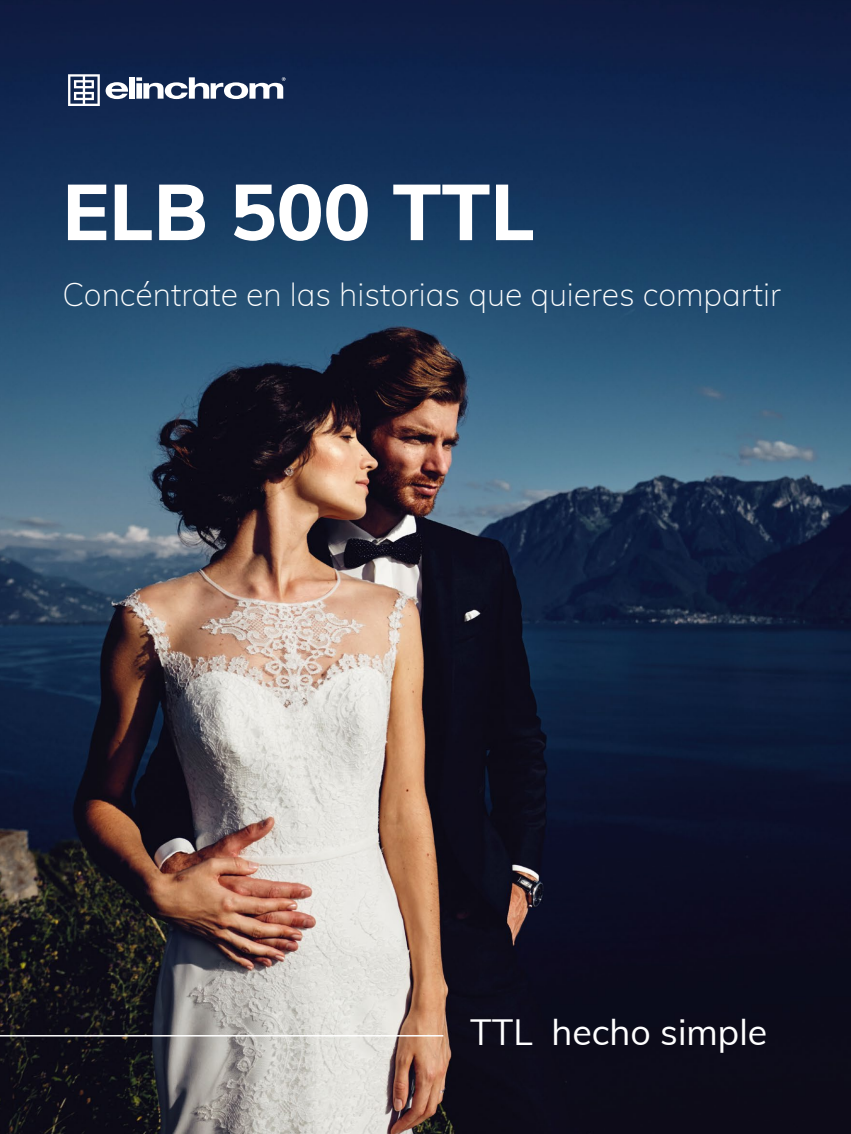
<style>
.page{position:relative;width:851px;height:1134px;background:#fff}
.page>*{position:absolute;margin:0;border:0;box-sizing:border-box;transform-origin:0 0}
.t1{font:800 78px "Muli";color:#fff}
.t2{font:35.8px "Muli";color:#fff}
.t3{font:200 32px "Muli";color:#fff}
</style>
<div class="page">
<img style="left:0;top:0;width:850px;height:1134px">
<hr style="left:0;top:1035px;width:443px;height:1px;background:#fff">
<svg style="left:106px;top:82px;width:22px;height:17px"></svg>
<div style="left:129px;top:77px;width:6px;height:22px;background:#fff"></div>
<svg style="left:68px;top:74px;width:32px;height:32px"></svg>
<svg style="left:136px;top:77px;width:149px;height:22px"></svg>
<h1 class="t1" style="left:62px;top:155px;width:474px">ELB 500 TTL</h1>
<p class="t3" style="left:62px;top:271px;width:720px">Concéntrate en las historias que quieres compartir</p>
<p class="t2" style="left:470px;top:1006px;width:298px">TTL hecho simple</p>
</div>
